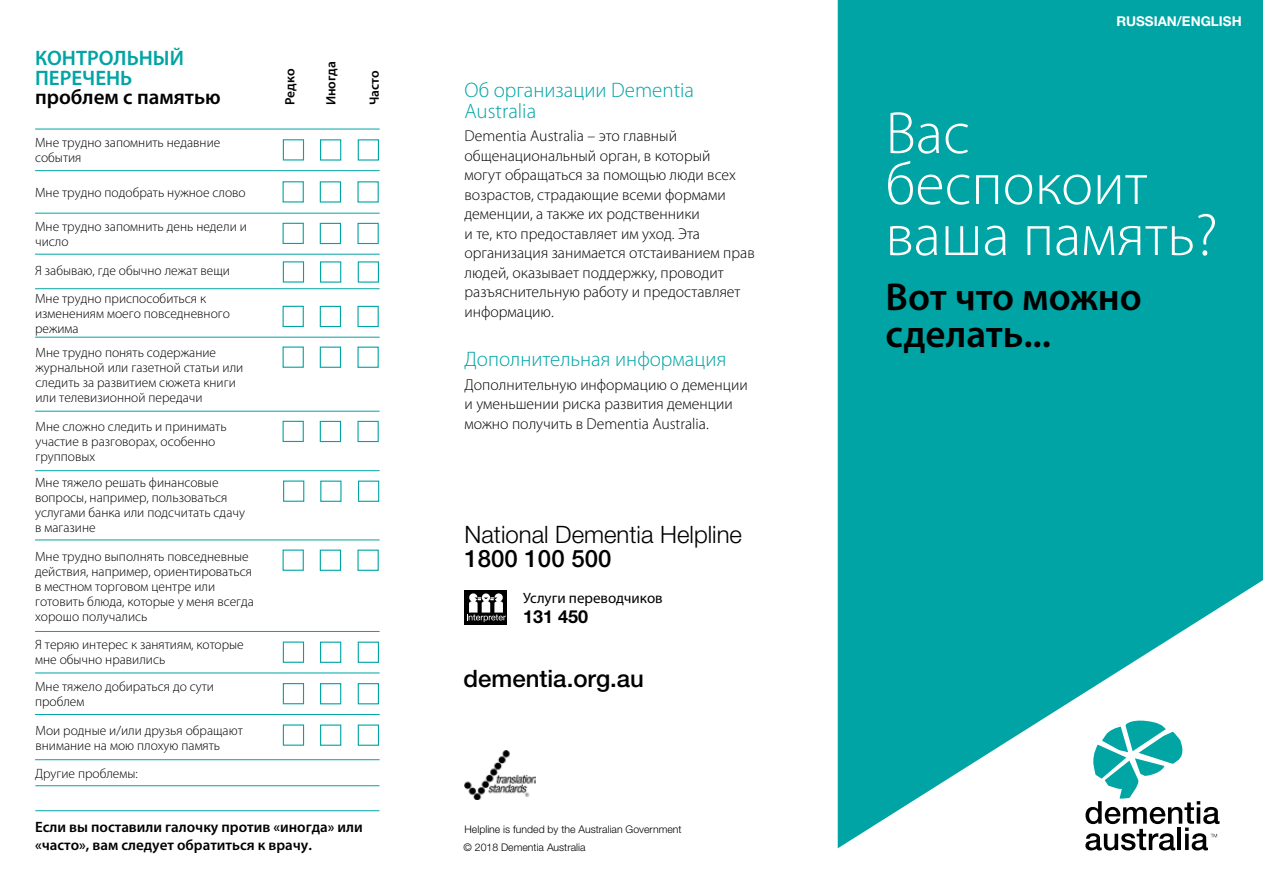
<style>
.page{position:relative;width:1263px;height:893px;background:#fff}
.page>*{position:absolute;margin:0;border:0;box-sizing:border-box;transform-origin:0 0}
.t1{font:300 60px/51px "Myriad Pro";color:#fff}
.t2{font:600 39px/37.5px "Myriad Pro";letter-spacing:-.005em;color:#000}
.t3{font:500 24px "Helvetica Neue LT Pro";color:#000}
.t4{font:300 24px "Helvetica Neue LT Pro";color:#000}
.t5{font:300 21px/21px "Myriad Pro";color:#00a4a4}
.t6{font:600 21px/19.5px "Myriad Pro";color:#00a4a4}
.t7{font:600 21px "Myriad Pro";color:#000}
.t8{font:700 18px "Helvetica Neue LT Pro";color:#000}
.t9{font:300 15.75px/19.5px "Myriad Pro";color:#000}
.t10{font:600 15px/18px "Myriad Pro";color:#000}
.t11{font:15px "Myriad Pro";color:#000}
.t12{font:300 13.5px/15px "Myriad Pro";color:#000}
.t13{font:600 13.5px "Myriad Pro";color:#000}
.t14{font:700 13.5px "Helvetica Neue LT Pro";color:#fff}
.t15{font:300 10.5px "Helvetica Neue LT Pro";color:#000}
</style>
<div class="page">
<svg style="left:838px;top:0;width:425px;height:848px;background:#19adad"></svg>
<hr style="left:35px;top:785px;width:344px;height:1px;background:#00a4a4">
<hr style="left:35px;top:810px;width:344px;height:1px;background:#00a4a4">
<svg style="left:282px;top:139px;width:98px;height:607px"></svg>
<hr style="left:35px;top:170px;width:345px;height:1px;background:#00a4a4">
<hr style="left:35px;top:129px;width:345px;height:1px;background:#00a4a4">
<hr style="left:35px;top:213px;width:345px;height:1px;background:#00a4a4">
<hr style="left:35px;top:254px;width:345px;height:1px;background:#00a4a4">
<hr style="left:35px;top:288px;width:345px;height:1px;background:#00a4a4">
<hr style="left:35px;top:337px;width:345px;height:1px;background:#00a4a4">
<hr style="left:35px;top:411px;width:345px;height:1px;background:#00a4a4">
<hr style="left:35px;top:470px;width:345px;height:1px;background:#00a4a4">
<hr style="left:35px;top:540px;width:345px;height:1px;background:#00a4a4">
<hr style="left:35px;top:631px;width:345px;height:1px;background:#00a4a4">
<hr style="left:35px;top:673px;width:345px;height:1px;background:#00a4a4">
<hr style="left:35px;top:714px;width:345px;height:1px;background:#00a4a4">
<hr style="left:35px;top:759px;width:345px;height:1px;background:#00a4a4">
<div style="left:465px;top:590px;width:42px;height:35px;background:#000"></div>
<div style="left:495px;top:593px;width:8px;height:9px;background:#fff;border-radius:50%"></div>
<div style="left:469px;top:593px;width:8px;height:9px;background:#fff;border-radius:50%"></div>
<div style="left:482px;top:593px;width:8px;height:9px;background:#fff;border-radius:50%"></div>
<svg style="left:467px;top:597px;width:39px;height:25px"></svg>
<img style="left:465px;top:750px;width:70px;height:49px">
<svg style="left:1085px;top:721px;width:134px;height:129px"></svg>
<h3 class="t6" style="left:35px;top:48px;width:150px">КОНТРОЛЬНЫЙ<br>ПЕРЕЧЕНЬ</h3>
<h3 class="t7" style="left:35px;top:84px;width:187px">проблем с памятью</h3>
<p class="t12" style="left:35px;top:135px;width:187px">Мне трудно запомнить недавние события</p>
<p class="t12" style="left:35px;top:185px;width:212px">Мне трудно подобрать нужное слово</p>
<p class="t12" style="left:35px;top:219px;width:213px">Мне трудно запомнить день недели и число</p>
<p class="t12" style="left:35px;top:256px;width:196px;line-height:28px">Я забываю, где обычно лежат вещи<br>Мне трудно приспособиться к</p>
<p class="t12" style="left:35px;top:306px;width:196px">изменениям моего повседневного режима</p>
<p class="t12" style="left:35px;top:345px;width:209px">Мне трудно понять содержание журнальной или газетной статьи или следить за развитием сюжета книги или телевизионной передачи</p>
<p class="t12" style="left:35px;top:419px;width:193px">Мне сложно следить и принимать участие в разговорах, особенно групповых</p>
<p class="t12" style="left:35px;top:475px;width:211px">Мне тяжело решать финансовые вопросы, например, пользоваться услугами банка или подсчитать сдачу в магазине</p>
<p class="t12" style="left:35px;top:549px;width:220px">Мне трудно выполнять повседневные действия, например, ориентироваться в местном торговом центре или готовить блюда, которые у меня всегда хорошо получались</p>
<p class="t12" style="left:35px;top:637px;width:210px">Я теряю интерес к занятиям, которые мне обычно нравились</p>
<p class="t12" style="left:35px;top:679px;width:180px">Мне тяжело добираться до сути проблем</p>
<p class="t12" style="left:35px;top:723px;width:209px">Мои родные и/или друзья обращают внимание на мою плохую память</p>
<p class="t12" style="left:35px;top:765px;width:104px">Другие проблемы:</p>
<p class="t13" style="left:281px;top:105px;width:38px;rotate:-90deg">Редко</p>
<p class="t13" style="left:322px;top:105px;width:46px;rotate:-90deg">Иногда</p>
<p class="t13" style="left:366px;top:105px;width:36px;rotate:-90deg">Часто</p>
<p class="t10" style="left:35px;top:818px;width:329px">Если вы поставили галочку против «иногда» или «часто», вам следует обратиться к врачу.</p>
<h3 class="t5" style="left:465px;top:79px;width:231px">Об организации Dementia<br>Australia</h3>
<p class="t9" style="left:465px;top:126px;width:292px">Dementia Australia – это главный общенациональный орган, в который<br>могут обращаться за помощью люди всех возрастов, страдающие всеми формами деменции, а также их родственники<br>и те, кто предоставляет им уход. Эта организация занимается отстаиванием прав людей, оказывает поддержку, проводит разъяснительную работу и предоставляет информацию.</p>
<h3 class="t5" style="left:465px;top:348px;width:263px">Дополнительная информация</h3>
<p class="t9" style="left:465px;top:374px;width:285px">Дополнительную информацию о деменции и уменьшении риска развития деменции можно получить в Dementia Australia.</p>
<h3 class="t4" style="left:465px;top:520px;width:279px">National Dementia Helpline</h3>
<h3 class="t3" style="left:465px;top:544px;width:148px">1800 100 500</h3>
<p class="t11" style="left:523px;top:589px;width:141px">Услуги переводчиков</p>
<h3 class="t8" style="left:523px;top:605px;width:67px">131 450</h3>
<h3 class="t3" style="left:463px;top:664px;width:182px">dementia.org.au</h3>
<p class="t15" style="left:465px;top:823px;width:219px">Helpline is funded by the Australian Government</p>
<p class="t15" style="left:463px;top:841px;width:123px">© 2018 Dementia Australia</p>
<p class="t14" style="left:1116px;top:13px;width:127px">RUSSIAN/ENGLISH</p>
<h1 class="t1" style="left:885px;top:107px;width:334px">Вас беспокоит ваша память?</h1>
<h2 class="t2" style="left:885px;top:277px;width:258px">Вот что можно сделать...</h2>
</div>
